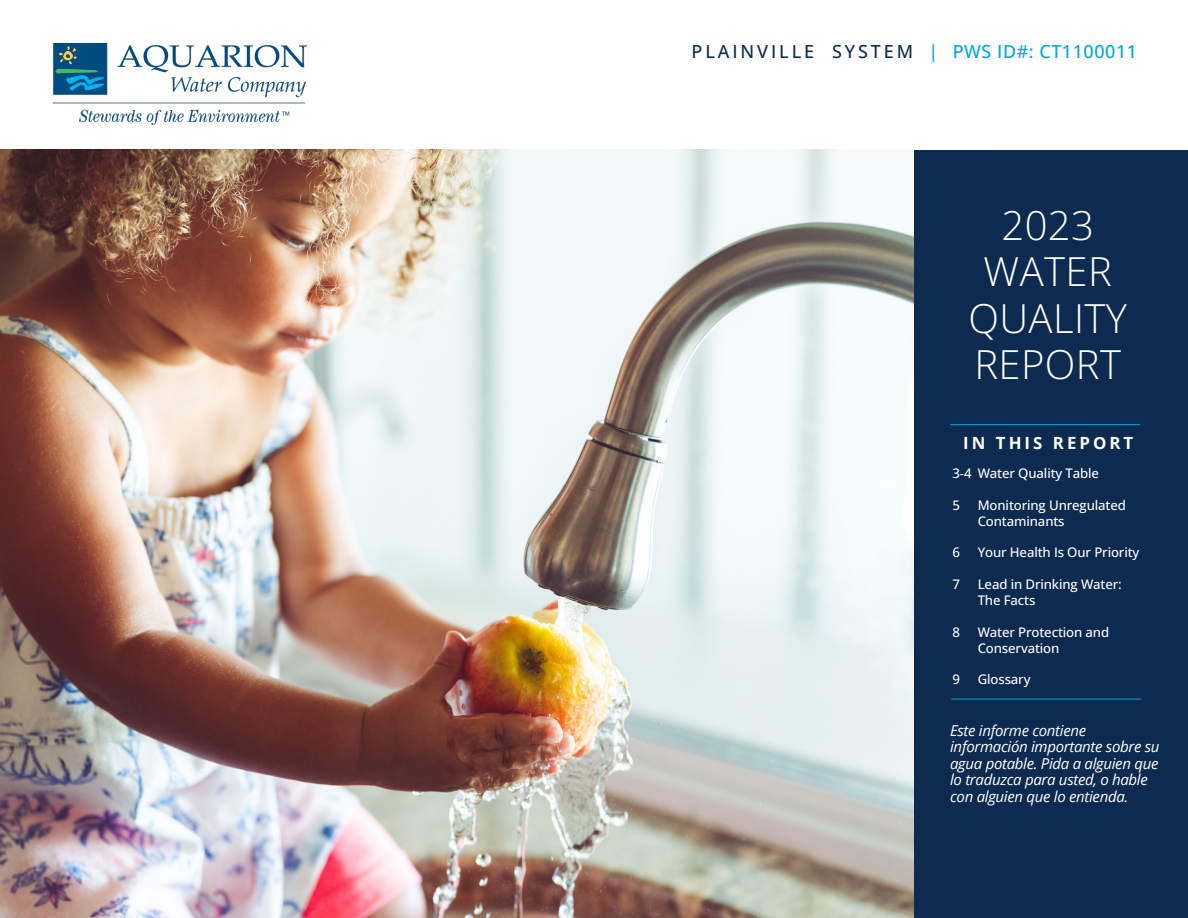
<style>
.page{position:relative;width:1188px;height:918px;background:#fff}
.page>*{position:absolute;margin:0;border:0;box-sizing:border-box;transform-origin:0 0}
.t1{font:300 40.05px/46.2px "Open Sans";letter-spacing:.01em;color:#fff;text-align:center}
.t2{font:500 18px "Open Sans";letter-spacing:.16em;color:#00a7e0}
.t3{font:700 16.8px "Open Sans";letter-spacing:.18em;color:#fff}
.t4{font:italic 15px/16.5px "Open Sans";letter-spacing:-.02em;color:#fff}
.t5{font:500 13.2px/15.9px "Open Sans";letter-spacing:-.01em;color:#fff}
.s1{color:#0d2b51}
</style>
<div class="page">
<img style="left:0;top:150px;width:1053px;height:768px">
<div style="left:915px;top:151px;width:273px;height:767px;background:#0d2b51"></div>
<hr style="left:950px;top:424px;width:190px;height:1px;background:#00a7e0">
<hr style="left:951px;top:699px;width:190px;height:1px;background:#00a7e0">
<img style="left:53px;top:44px;width:253px;height:81px">
<p class="t2" style="left:692px;top:39px;width:447px"><span class="s1">PLAINVILLE SYSTEM</span> | PWS ID#: CT1100011</p>
<p class="t1" style="left:1001px;top:202px;width:94px">2023</p>
<p class="t1" style="left:968px;top:248px;width:160px">WATER<br>QUALITY</p>
<p class="t1" style="left:974px;top:340px;width:148px">REPORT</p>
<p class="t3" style="left:963px;top:431px;width:172px">IN THIS REPORT</p>
<p class="t5" style="left:952px;top:465px;width:148px">3-4 Water Quality Table</p>
<p class="t5" style="left:952px;top:497px;width:9px">5</p>
<p class="t5" style="left:978px;top:497px;width:150px">Monitoring Unregulated<br>Contaminants</p>
<p class="t5" style="left:952px;top:544px;width:9px">6</p>
<p class="t5" style="left:978px;top:544px;width:163px">Your Health Is Our Priority</p>
<p class="t5" style="left:952px;top:576px;width:9px">7</p>
<p class="t5" style="left:978px;top:576px;width:146px">Lead in Drinking Water:<br>The Facts</p>
<p class="t5" style="left:952px;top:624px;width:9px">8</p>
<p class="t5" style="left:978px;top:624px;width:133px">Water Protection and<br>Conservation</p>
<p class="t5" style="left:952px;top:671px;width:9px">9</p>
<p class="t5" style="left:978px;top:671px;width:54px">Glossary</p>
<p class="t4" style="left:950px;top:722px;width:211px">Este informe contiene información importante sobre su agua potable. Pida a alguien que lo traduzca para usted, o hable con alguien que lo entienda.</p>
</div>
